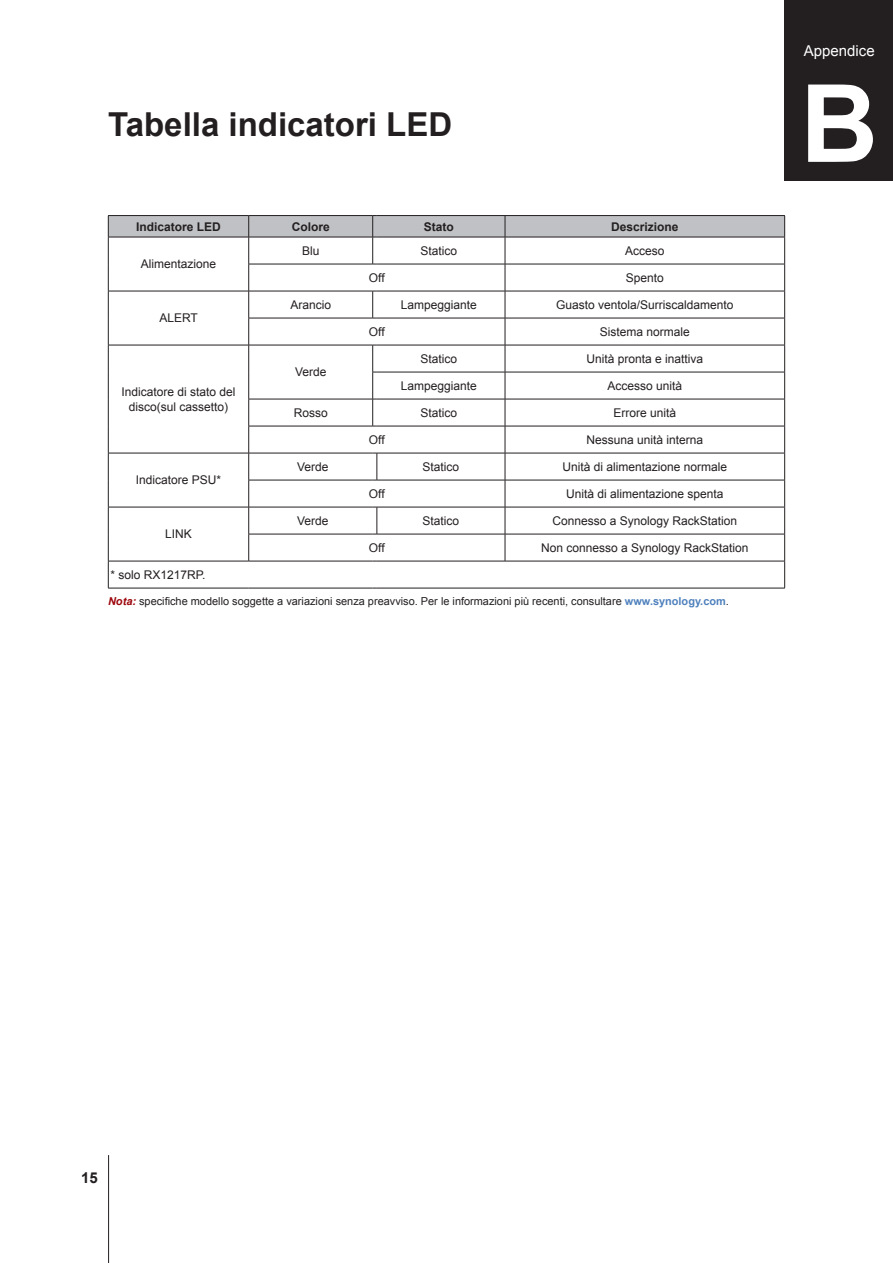
<style>
.page{position:relative;width:893px;height:1263px;background:#fff}
.page>*{position:absolute;margin:0;border:0;box-sizing:border-box;transform-origin:0 0}
.ChapterNum{font:700 108px "Arial";color:#fff}
.H1-ChapterTitle{font:700 33px "Arial";color:#231f20}
.Chapter-center{font:15px "Arial";color:#fff}
.PageNumber-sidebar{font:700 15px "Arial";color:#231f20}
.xBodyCenter{font:12px/14.4px "Arial";color:#231f20;text-align:center}
.XHeadCenter{font:700 12px "Arial";color:#231f20}
.AppendixNote{font:10.95px "Arial";color:#231f20}
.s1{font-weight:700;font-style:italic;color:#9d070d}
.s2{font-weight:700;color:#4f81bd}
</style>
<div class="page">
<svg style="left:108px;top:215px;width:677px;height:374px"></svg>
<hr style="left:377px;top:588px;width:128px;height:1px;background:#231f20">
<hr style="left:505px;top:588px;width:280px;height:1px;background:#231f20">
<div style="left:785px;top:0;width:108px;height:180px;background:#231f20"></div>
<hr style="left:108px;top:1155px;width:1px;height:108px;background:#231f20">
<p class="H1-ChapterTitle" style="left:108px;top:102px;width:346px">Tabella indicatori LED</p>
<p class="XHeadCenter" style="left:136px;top:218px;width:86px">Indicatore LED</p>
<p class="XHeadCenter" style="left:292px;top:218px;width:40px">Colore</p>
<p class="XHeadCenter" style="left:424px;top:218px;width:31px">Stato</p>
<p class="XHeadCenter" style="left:611px;top:218px;width:69px">Descrizione</p>
<p class="xBodyCenter" style="left:141px;top:257px;width:77px">Alimentazione</p>
<p class="xBodyCenter" style="left:302px;top:244px;width:19px">Blu</p>
<p class="xBodyCenter" style="left:420px;top:244px;width:38px">Statico</p>
<p class="xBodyCenter" style="left:625px;top:244px;width:41px">Acceso</p>
<p class="xBodyCenter" style="left:369px;top:271px;width:17px">Off</p>
<p class="xBodyCenter" style="left:626px;top:271px;width:40px">Spento</p>
<p class="xBodyCenter" style="left:159px;top:311px;width:40px">ALERT</p>
<p class="xBodyCenter" style="left:121px;top:385px;width:116px">Indicatore di stato del disco(sul cassetto)</p>
<p class="xBodyCenter" style="left:136px;top:473px;width:87px">Indicatore PSU*</p>
<p class="xBodyCenter" style="left:165px;top:527px;width:28px">LINK</p>
<p class="xBodyCenter" style="left:290px;top:298px;width:42px">Arancio</p>
<p class="xBodyCenter" style="left:401px;top:298px;width:78px">Lampeggiante</p>
<p class="xBodyCenter" style="left:556px;top:298px;width:179px">Guasto ventola/Surriscaldamento</p>
<p class="xBodyCenter" style="left:369px;top:325px;width:17px">Off</p>
<p class="xBodyCenter" style="left:600px;top:325px;width:92px">Sistema normale</p>
<p class="xBodyCenter" style="left:295px;top:365px;width:33px">Verde</p>
<p class="xBodyCenter" style="left:420px;top:352px;width:38px">Statico</p>
<p class="xBodyCenter" style="left:586px;top:352px;width:118px">Unità pronta e inattiva</p>
<p class="xBodyCenter" style="left:401px;top:379px;width:78px">Lampeggiante</p>
<p class="xBodyCenter" style="left:607px;top:379px;width:76px">Accesso unità</p>
<p class="xBodyCenter" style="left:294px;top:406px;width:36px">Rosso</p>
<p class="xBodyCenter" style="left:420px;top:406px;width:38px">Statico</p>
<p class="xBodyCenter" style="left:613px;top:406px;width:64px">Errore unità</p>
<p class="xBodyCenter" style="left:369px;top:433px;width:17px">Off</p>
<p class="xBodyCenter" style="left:586px;top:433px;width:118px">Nessuna unità interna</p>
<p class="xBodyCenter" style="left:297px;top:460px;width:33px">Verde</p>
<p class="xBodyCenter" style="left:423px;top:460px;width:38px">Statico</p>
<p class="xBodyCenter" style="left:562px;top:460px;width:166px">Unità di alimentazione normale</p>
<p class="xBodyCenter" style="left:369px;top:487px;width:17px">Off</p>
<p class="xBodyCenter" style="left:566px;top:487px;width:159px">Unità di alimentazione spenta</p>
<p class="xBodyCenter" style="left:297px;top:514px;width:33px">Verde</p>
<p class="xBodyCenter" style="left:423px;top:514px;width:38px">Statico</p>
<p class="xBodyCenter" style="left:552px;top:514px;width:186px">Connesso a Synology RackStation</p>
<p class="xBodyCenter" style="left:369px;top:541px;width:17px">Off</p>
<p class="xBodyCenter" style="left:541px;top:541px;width:209px">Non connesso a Synology RackStation</p>
<p class="xBodyCenter" style="left:110px;top:568px;width:97px">* solo RX1217RP.</p>
<p class="AppendixNote" style="left:108px;top:594px;width:622px"><span class="s1">Nota:</span> specifiche modello soggette a variazioni senza preavviso. Per le informazioni più recenti, consultare <span class="s2">www.synology.com</span>.</p>
<p class="Chapter-center" style="left:804px;top:40px;width:72px">Appendice</p>
<p class="ChapterNum" style="left:800px;top:52px;width:79px">B</p>
<p class="PageNumber-sidebar" style="left:81px;top:1168px;width:18px">15</p>
</div>
